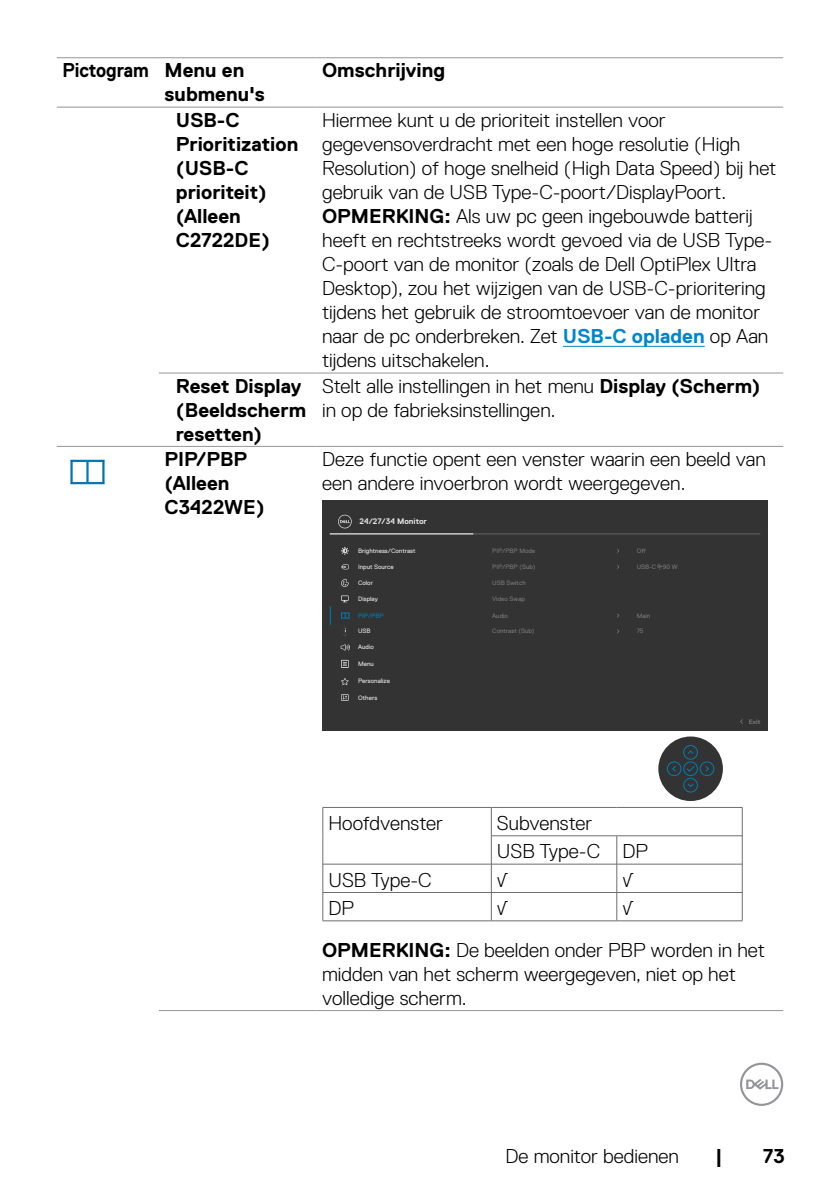
<style>
.page{position:relative;width:840px;height:1191px;background:#fff}
.page>*{position:absolute;margin:0;border:0;box-sizing:border-box;transform-origin:0 0}
.t1{font:300 20px/24px "Dell Replica";color:#000}
.t2{font:700 20px/24px "Dell Replica";color:#000}
.t3{font:700 20px/24px "Dell Replica";color:#000;scale:.9 1}
.t4{font:700 8px "Dell Replica";color:#e4e4e4}
.t5{font:6.4px "Dell Replica";color:#777}
.t6{font:6.4px "Dell Replica";color:#e4e4e4}
.t7{font:6.4px "Dell Replica";color:#007db8}
.t8{font:700 6.4px "Dell Replica";color:#777}
.s1{font-weight:700}
.s2{font-weight:700;color:#0087cb}
</style>
<div class="page">
<svg style="left:740px;top:1062px;width:42px;height:44px"></svg>
<hr style="left:57px;top:57px;width:102px;height:1px;background:#939598">
<hr style="left:159px;top:57px;width:157px;height:1px;background:#939598">
<hr style="left:316px;top:57px;width:466px;height:1px;background:#939598">
<hr style="left:57px;top:107px;width:102px;height:1px;background:#939598">
<hr style="left:159px;top:107px;width:157px;height:1px;background:#939598">
<hr style="left:316px;top:107px;width:466px;height:1px;background:#939598">
<hr style="left:159px;top:373px;width:157px;height:1px;background:#939598">
<hr style="left:316px;top:373px;width:466px;height:1px;background:#939598">
<hr style="left:159px;top:446px;width:157px;height:1px;background:#939598">
<hr style="left:316px;top:446px;width:466px;height:1px;background:#939598">
<hr style="left:159px;top:1010px;width:157px;height:1px;background:#939598">
<hr style="left:316px;top:1010px;width:466px;height:1px;background:#939598">
<hr style="left:57px;top:446px;width:102px;height:1px;background:#939598">
<hr style="left:562px;top:346px;width:142px;height:1px;background:#0087cb">
<img style="left:70px;top:459px;width:35px;height:26px">
<div style="left:322px;top:500px;width:445px;height:231px;background:#333"></div>
<div style="left:658px;top:736px;width:64px;height:65px;background:#333;border-radius:50%"></div>
<div style="left:683px;top:761px;width:14px;height:15px;border:1px solid #007db8;border-radius:50%"></div>
<div style="left:683px;top:778px;width:14px;height:14px;border:1px solid #007db8;border-radius:50%"></div>
<div style="left:683px;top:745px;width:14px;height:14px;border:1px solid #007db8;border-radius:50%"></div>
<div style="left:666px;top:761px;width:15px;height:15px;border:1px solid #007db8;border-radius:50%"></div>
<div style="left:699px;top:761px;width:14px;height:15px;border:1px solid #007db8;border-radius:50%"></div>
<svg style="left:687px;top:783px;width:6px;height:4px"></svg>
<svg style="left:687px;top:750px;width:6px;height:4px"></svg>
<svg style="left:705px;top:766px;width:4px;height:6px"></svg>
<svg style="left:672px;top:766px;width:4px;height:6px"></svg>
<svg style="left:685px;top:765px;width:10px;height:7px"></svg>
<hr style="left:329px;top:533px;width:430px;height:1px;background:#666">
<hr style="left:329px;top:533px;width:144px;height:1px;background:#fff">
<svg style="left:338px;top:515px;width:13px;height:13px"></svg>
<svg style="left:329px;top:606px;width:1px;height:19px"></svg>
<svg style="left:341px;top:564px;width:7px;height:5px"></svg>
<svg style="left:341px;top:578px;width:8px;height:9px"></svg>
<svg style="left:340px;top:547px;width:8px;height:8px"></svg>
<svg style="left:341px;top:596px;width:7px;height:6px"></svg>
<svg style="left:341px;top:612px;width:8px;height:6px"></svg>
<svg style="left:341px;top:678px;width:8px;height:7px"></svg>
<svg style="left:341px;top:695px;width:6px;height:5px"></svg>
<svg style="left:341px;top:660px;width:7px;height:7px"></svg>
<svg style="left:343px;top:662px;width:3px;height:4px"></svg>
<svg style="left:340px;top:644px;width:9px;height:6px"></svg>
<svg style="left:657px;top:564px;width:5px;height:6px"></svg>
<svg style="left:343px;top:626px;width:4px;height:10px"></svg>
<hr style="left:322px;top:807px;width:169px;height:1px;background:#6d6e71">
<hr style="left:491px;top:807px;width:125px;height:1px;background:#6d6e71">
<hr style="left:616px;top:807px;width:126px;height:1px;background:#6d6e71">
<hr style="left:491px;top:835px;width:125px;height:1px;background:#6d6e71">
<hr style="left:616px;top:835px;width:126px;height:1px;background:#6d6e71">
<hr style="left:322px;top:863px;width:169px;height:1px;background:#6d6e71">
<hr style="left:491px;top:863px;width:125px;height:1px;background:#6d6e71">
<hr style="left:616px;top:863px;width:126px;height:1px;background:#6d6e71">
<hr style="left:322px;top:892px;width:169px;height:1px;background:#6d6e71">
<svg style="left:322px;top:807px;width:1px;height:113px"></svg>
<hr style="left:491px;top:892px;width:125px;height:1px;background:#6d6e71">
<svg style="left:490px;top:808px;width:1px;height:112px"></svg>
<hr style="left:616px;top:892px;width:126px;height:1px;background:#6d6e71">
<svg style="left:616px;top:836px;width:1px;height:84px"></svg>
<svg style="left:741px;top:808px;width:1px;height:112px"></svg>
<hr style="left:322px;top:920px;width:169px;height:1px;background:#6d6e71">
<hr style="left:491px;top:920px;width:125px;height:1px;background:#6d6e71">
<hr style="left:616px;top:920px;width:126px;height:1px;background:#6d6e71">
<p class="t3" style="left:164px;top:59px;width:113px;text-indent:-102px">Pictogram Menu en submenu's</p>
<p class="t2" style="left:322px;top:59px;width:124px">Omschrijving</p>
<p class="t2" style="left:176px;top:108px;width:124px">USB-C<br>Prioritization (USB-C prioriteit) (Alleen<br>C2722DE)</p>
<p class="t1" style="left:322px;top:108px;width:455px">Hiermee kunt u de prioriteit instellen voor gegevensoverdracht met een hoge resolutie (High Resolution) of hoge snelheid (High Data Speed) bij het gebruik van de USB Type-C-poort/DisplayPoort.<br><span class="s1">OPMERKING:</span> Als uw pc geen ingebouwde batterij heeft en rechtstreeks wordt gevoed via de USB Type-C-poort van de monitor (zoals de Dell OptiPlex Ultra Desktop), zou het wijzigen van de USB-C-prioritering tijdens het gebruik de stroomtoevoer van de monitor naar de pc onderbreken. Zet <span class="s2">USB-C opladen</span> op Aan tijdens uitschakelen.</p>
<p class="t2" style="left:176px;top:374px;width:132px">Reset Display (Beeldscherm resetten)</p>
<p class="t1" style="left:322px;top:374px;width:439px">Stelt alle instellingen in het menu <span class="s1">Display (Scherm) </span>in op de fabrieksinstellingen.</p>
<p class="t2" style="left:164px;top:447px;width:102px">PIP/PBP (Alleen<br>C3422WE)</p>
<p class="t1" style="left:322px;top:447px;width:445px">Deze functie opent een venster waarin een beeld van een andere invoerbron wordt weergegeven.</p>
<p class="t4" style="left:359px;top:517px;width:69px">24/27/34 Monitor</p>
<p class="t6" style="left:358px;top:547px;width:59px">Brightness/Contrast</p>
<p class="t6" style="left:358px;top:563px;width:37px">Input Source</p>
<p class="t6" style="left:358px;top:579px;width:16px">Color</p>
<p class="t6" style="left:358px;top:595px;width:21px">Display</p>
<p class="t7" style="left:358px;top:612px;width:27px">PIP/PBP</p>
<p class="t6" style="left:358px;top:627px;width:14px">USB</p>
<p class="t6" style="left:358px;top:643px;width:17px">Audio</p>
<p class="t6" style="left:358px;top:660px;width:17px">Menu</p>
<p class="t6" style="left:358px;top:677px;width:33px">Personalize</p>
<p class="t6" style="left:358px;top:693px;width:21px">Others</p>
<p class="t5" style="left:492px;top:547px;width:44px">PIP/PBP Mode</p>
<p class="t5" style="left:636px;top:547px;width:11px">O-</p>
<p class="t5" style="left:492px;top:563px;width:45px">PIP/PBP (Sub)</p>
<p class="t5" style="left:636px;top:563px;width:42px">USB-C 90 W</p>
<p class="t5" style="left:492px;top:579px;width:35px">USB Switch</p>
<p class="t5" style="left:492px;top:595px;width:34px">Video Swap</p>
<p class="t5" style="left:492px;top:612px;width:17px">Audio</p>
<p class="t5" style="left:636px;top:612px;width:15px">Main</p>
<p class="t5" style="left:492px;top:627px;width:44px">Contrast (Sub)</p>
<p class="t5" style="left:636px;top:627px;width:8px">75</p>
<p class="t8" style="left:748px;top:718px;width:13px">Exit</p>
<p class="t1" style="left:328px;top:811px;width:116px">Hoofdvenster</p>
<p class="t1" style="left:496px;top:809px;width:152px;line-height:28.4px">Subvenster<br>USB Type-C DP</p>
<p class="t1" style="left:328px;top:868px;width:104px">USB Type-C</p>
<p class="t1" style="left:496px;top:868px;width:13px">√</p>
<p class="t1" style="left:622px;top:868px;width:13px">√</p>
<p class="t1" style="left:328px;top:896px;width:27px">DP</p>
<p class="t1" style="left:496px;top:896px;width:13px">√</p>
<p class="t1" style="left:322px;top:887px;width:444px;line-height:41.8px;text-indent:300px">√<br><span class="s1">OPMERKING:</span> De beelden onder PBP worden in het</p>
<p class="t1" style="left:322px;top:962px;width:415px">midden van het scherm weergegeven, niet op het volledige scherm.</p>
<p class="t1" style="left:505px;top:1143px;width:175px">De monitor bedienen</p>
<p class="t2" style="left:715px;top:1143px;width:9px">|</p>
<p class="t2" style="left:762px;top:1143px;width:23px">73</p>
</div>
